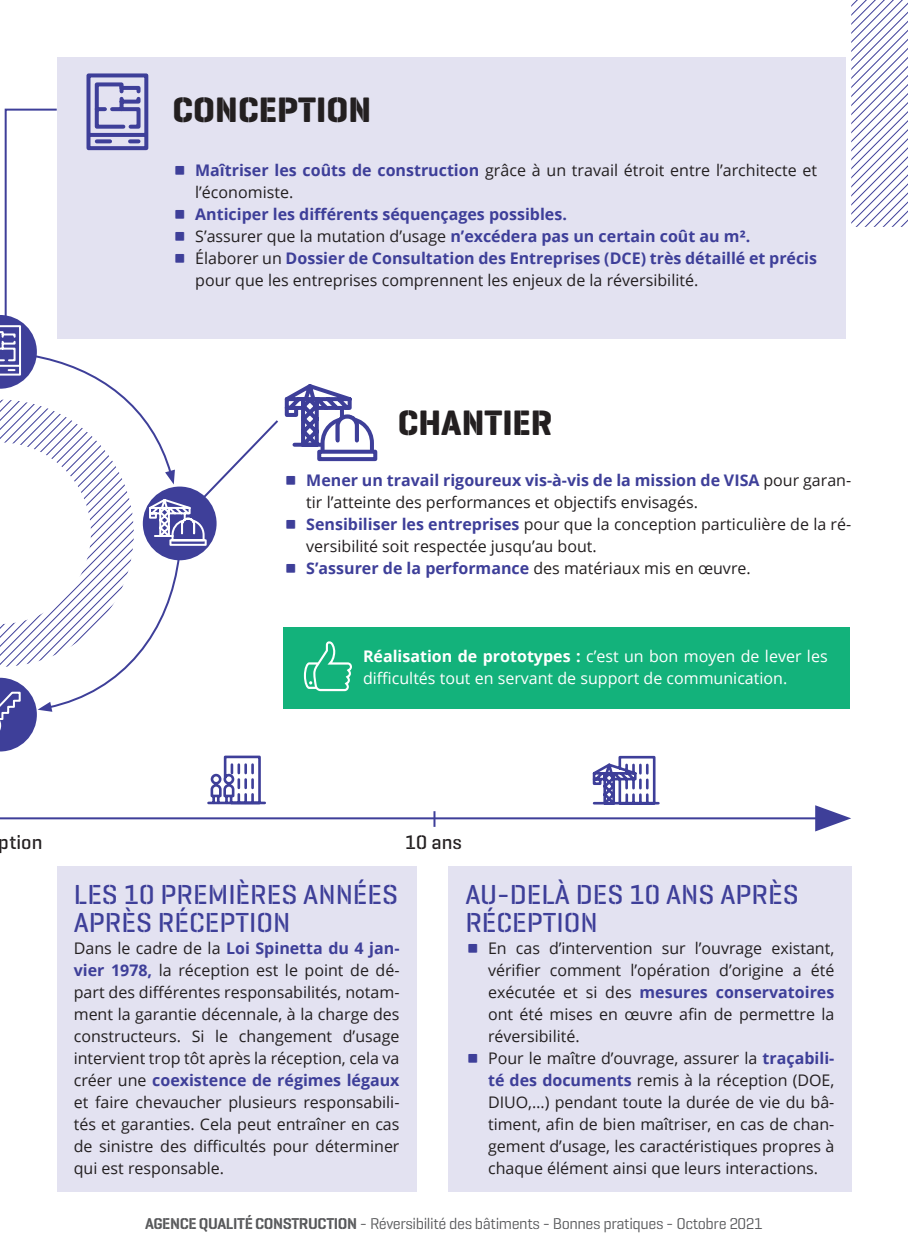
<style>
.page{position:relative;width:908px;height:1248px;background:#fff}
.page>*{position:absolute;margin:0;border:0;box-sizing:border-box;transform-origin:0 0}
.TB_Black{font:700 36px "Geogrotesque Stencil A";color:#231f20}
.t1{font:700 36px "Geogrotesque Stencil A";color:#3e3f99}
.T3_Violet{font:500 28px/28px "Geogrotesque Stencil B";color:#3e3f99}
.T4{font:500 20px "Geogrotesque Stencil A";color:#231f20}
.t2{font:16px/22px "Open Sans";color:#231f20}
.t3{font:700 16px "Open Sans";color:#3e3f99}
.t4{font:16px/22px "Open Sans";color:#fff}
.t5{font:16px "Geogrotesque Stencil A";letter-spacing:-.025em;color:#57585a}
.s1{font-weight:700;color:#3e3f99}
.s2{font-weight:400;color:#231f20}
.s3{font-weight:700}
.s4{font-weight:600}
</style>
<div class="page">
<svg style="left:851px;top:0;width:56px;height:227px"></svg>
<div style="left:57px;top:57px;width:788px;height:282px;background:#e3e2f1"></div>
<div style="left:57px;top:866px;width:359px;height:325px;background:#e3e2f1"></div>
<div style="left:448px;top:866px;width:403px;height:325px;background:#e3e2f1"></div>
<div style="left:283px;top:626px;width:566px;height:82px;background:#13b27b"></div>
<svg style="left:433px;top:811px;width:2px;height:15px"></svg>
<hr style="left:0;top:817px;width:816px;height:2px;background:#3e3f99">
<svg style="left:814px;top:805px;width:36px;height:26px"></svg>
<svg style="left:592px;top:755px;width:68px;height:50px"></svg>
<svg style="left:0;top:73px;width:376px;height:732px"></svg>
<p class="TB_Black" style="left:172px;top:87px;width:200px">CONCEPTION</p>
<p class="t1" style="left:172px;top:147px;width:16px">Δ</p>
<p class="t2" style="left:195px;top:159px;width:623px"><span class="s1">Maîtriser les coûts de construction</span> grâce à un travail étroit entre l’architecte et l’économiste.</p>
<p class="t1" style="left:172px;top:191px;width:16px">Δ</p>
<p class="t3" style="left:195px;top:203px;width:373px">Anticiper les différents séquençages possibles.</p>
<p class="t1" style="left:172px;top:213px;width:16px">Δ</p>
<p class="t3" style="left:195px;top:225px;width:556px"><span class="s2">S’assurer que la mutation d’usage</span> n’excédera pas un certain coût au m².</p>
<p class="t1" style="left:172px;top:235px;width:16px">Δ</p>
<p class="t2" style="left:195px;top:247px;width:623px">Élaborer un <span class="s1">Dossier de Consultation des Entreprises (DCE) très détaillé et précis </span>pour que les entreprises comprennent les enjeux de la réversibilité.</p>
<p class="TB_Black" style="left:397px;top:400px;width:156px">CHANTIER</p>
<p class="t1" style="left:283px;top:457px;width:16px">Δ</p>
<p class="t2" style="left:306px;top:469px;width:546px"><span class="s1">Mener un travail rigoureux vis-à-vis de la mission de VISA</span> pour garan&shy;tir l’atteinte des performances et objectifs envisagés.</p>
<p class="t1" style="left:283px;top:501px;width:16px">Δ</p>
<p class="t2" style="left:306px;top:513px;width:546px"><span class="s1">Sensibiliser les entreprises</span> pour que la conception particulière de la ré&shy;versibilité soit respectée jusqu’au bout.</p>
<p class="t1" style="left:283px;top:545px;width:16px">Δ</p>
<p class="t3" style="left:306px;top:557px;width:446px">S’assurer de la performance <span class="s2">des matériaux mis en œuvre.</span></p>
<p class="t4" style="left:363px;top:644px;width:466px"><span class="s3">Réalisation de prototypes :</span> c’est un bon moyen de lever les difficultés tout en servant de support de communication.</p>
<p class="T4" style="left:-1px;top:830px;width:45px">ption</p>
<p class="T4" style="left:405px;top:830px;width:58px">10 ans</p>
<p class="T3_Violet" style="left:74px;top:879px;width:325px">LES 10 PREMIÈRES ANNÉES<br>APRÈS RÉCEPTION</p>
<p class="t2" style="left:74px;top:936px;width:327px;text-align:justify">Dans le cadre de la <span class="s1">Loi Spinetta du 4 jan&shy;vier 1978,</span> la réception est le point de dé&shy;part des différentes responsabilités, notam&shy;ment la garantie décennale, à la charge des constructeurs. Si le changement d’usage intervient trop tôt après la réception, cela va créer une <span class="s1">coexistence de régimes légaux </span>et faire chevaucher plusieurs responsabili&shy;tés et garanties. Cela peut entraîner en cas de sinistre des difficultés pour déterminer qui est responsable.</p>
<p class="T3_Violet" style="left:465px;top:879px;width:334px">AU-DELÀ DES 10 ANS APRÈS<br>RÉCEPTION</p>
<p class="t1" style="left:465px;top:925px;width:16px">Δ</p>
<p class="t2" style="left:488px;top:936px;width:348px;text-align:justify">En cas d’intervention sur l’ouvrage existant, vérifier comment l’opération d’origine a été exécutée et si des <span class="s1">mesures conservatoires </span>ont été mises en œuvre afin de permettre la réversibilité.</p>
<p class="t1" style="left:465px;top:1035px;width:16px">Δ</p>
<p class="t2" style="left:488px;top:1046px;width:348px;text-align:justify">Pour le maître d’ouvrage, assurer la <span class="s1">traçabili&shy;té des documents</span> remis à la réception (DOE, DIUO,…) pendant toute la durée de vie du bâ&shy;timent, afin de bien maîtriser, en cas de chan&shy;gement d’usage, les caractéristiques propres à chaque élément ainsi que leurs interactions.</p>
<p class="t5" style="left:145px;top:1213px;width:619px"><span class="s4">AGENCE QUALITÉ CONSTRUCTION</span> - Réversibilité des bâtiments - Bonnes pratiques - Octobre 2021</p>
</div>
